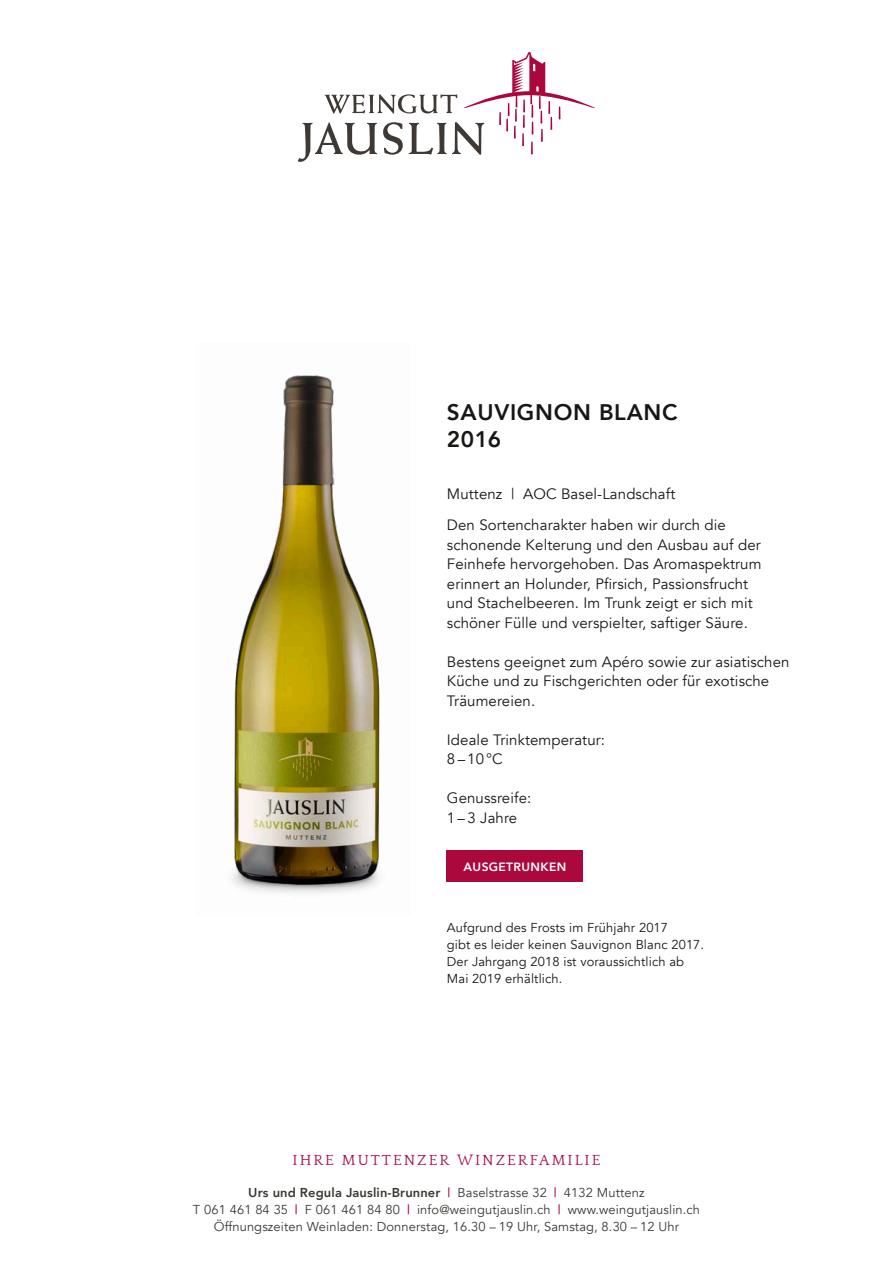
<style>
.page{position:relative;width:893px;height:1263px;background:#fff}
.page>*{position:absolute;margin:0;border:0;box-sizing:border-box;transform-origin:0 0}
.t1{font:800 22.5px/27px "Avenir";letter-spacing:.03em;color:#171715}
.t2{font:15.45px "Quattrocento";letter-spacing:.13em;color:#ab093d}
.t3{font:15px/19.5px "Avenir";letter-spacing:.01em;color:#171715}
.t4{font:12.9px/17.1px "Avenir";letter-spacing:.01em;color:#3c3934;text-align:center}
.t5{font:12.9px/17.1px "Avenir";letter-spacing:.01em;color:#171715}
.t6{font:800 12px "Avenir";letter-spacing:.03em;color:#fff}
.s1{font-weight:800}
.s2{font-weight:500;color:#ab093d}
</style>
<div class="page">
<svg style="left:298px;top:52px;width:297px;height:110px"></svg>
<img style="left:231px;top:375px;width:149px;height:518px">
<div style="left:447px;top:850px;width:136px;height:32px;background:#ab093d"></div>
<h1 class="t1" style="left:447px;top:399px;width:232px">SAUVIGNON BLANC<br>2016</h1>
<p class="t3" style="left:447px;top:478px;width:280px;line-height:31.5px">Muttenz | AOC Basel-Landschaft<br>Den Sortencharakter haben wir durch die</p>
<p class="t3" style="left:447px;top:535px;width:316px">schonende Kelterung und den Ausbau auf der Feinhefe hervorgehoben. Das Aromaspektrum erinnert an Holunder, Pfirsich, Passionsfrucht und Stachelbeeren. Im Trunk zeigt er sich mit schöner Fülle und verspielter, saftiger Säure.</p>
<p class="t3" style="left:447px;top:652px;width:344px">Bestens geeignet zum Apéro sowie zur asiatischen<br>Küche und zu Fischgerichten oder für exotische<br>Träumereien.</p>
<p class="t3" style="left:447px;top:730px;width:160px">Ideale Trinktemperatur:<br>8–10°C</p>
<p class="t3" style="left:447px;top:789px;width:86px">Genussreife:<br>1 – 3 Jahre</p>
<p class="t6" style="left:464px;top:857px;width:104px">AUSGETRUNKEN</p>
<p class="t5" style="left:447px;top:919px;width:259px">Aufgrund des Frosts im Frühjahr 2017<br>gibt es leider keinen Sauvignon Blanc 2017.<br>Der Jahrgang 2018 ist voraussichtlich ab Mai 2019 erhältlich.</p>
<p class="t2" style="left:293px;top:1151px;width:309px">IHRE MUTTENZER WINZERFAMILIE</p>
<p class="t4" style="left:193px;top:1184px;width:509px"><span class="s1">Urs und Regula Jauslin-Brunner</span> <span class="s2">|</span> Baselstrasse 32 <span class="s2">|</span> 4132 Muttenz<br>T 061 461 84 35 <span class="s2">|</span> F 061 461 84 80 <span class="s2">|</span> info@weingutjauslin.ch <span class="s2">|</span> www.weingutjauslin.ch<br>Öffnungszeiten Weinladen: Donnerstag, 16.30 – 19 Uhr, Samstag, 8.30 – 12 Uhr</p>
</div>
